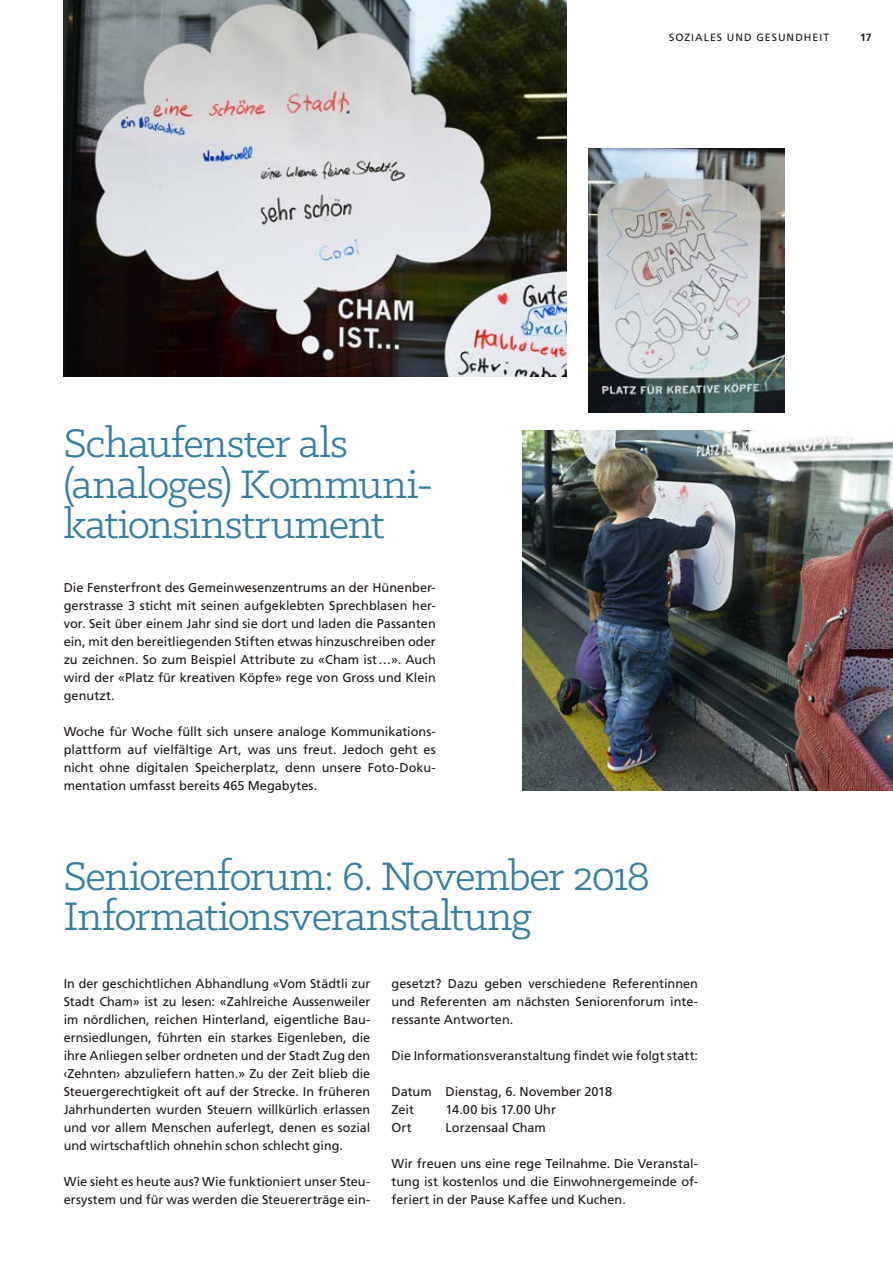
<style>
.page{position:relative;width:893px;height:1263px;background:#fff}
.page>*{position:absolute;margin:0;border:0;box-sizing:border-box;transform-origin:0 0}
.t1{font:45px/40.5px "Klinic Slab";letter-spacing:-.025em;color:#347ea5}
.t2{font:12.75px/18px "Frutiger LT Std";color:#1e1814;text-align:justify}
.t3{font:10.5px "Frutiger LT Std";letter-spacing:.095em;color:#1e1814}
.t4{font:700 10.5px "Frutiger LT Std";color:#1e1814}
</style>
<div class="page">
<img style="left:588px;top:149px;width:197px;height:263px">
<img style="left:64px;top:0;width:503px;height:376px">
<img style="left:523px;top:430px;width:370px;height:360px">
<p class="t3" style="left:669px;top:32px;width:14px">Sozial</p>
<p class="t3" style="left:710px;top:32px;width:26px">es und</p>
<p class="t3" style="left:756px;top:32px;width:25px">Gesundh</p>
<p class="t3" style="left:812px;top:32px;width:18px">eit</p>
<p class="t4" style="left:860px;top:32px;width:13px">17</p>
<h1 class="t1" style="left:64px;top:422px;width:371px">Schaufenster als (analoges) Kommuni&shy;kationsinstrument</h1>
<p class="t2" style="left:64px;top:579px;width:374px">Die Fensterfront des Gemeinwesenzentrums an der Hünenber&shy;gerstrasse 3 sticht mit seinen aufgeklebten Sprechblasen her&shy;vor. Seit über einem Jahr sind sie dort und laden die Passanten ein, mit den bereitliegenden Stiften etwas hinzuschreiben oder zu zeichnen. So zum Beispiel Attribute zu «Cham ist…». Auch wird der «Platz für kreativen Köpfe» rege von Gross und Klein genutzt.</p>
<p class="t2" style="left:64px;top:723px;width:374px">Woche für Woche füllt sich unsere analoge Kommunikations&shy;plattform auf vielfältige Art, was uns freut. Jedoch geht es nicht ohne digitalen Speicherplatz, denn unsere Foto-Doku&shy;mentation umfasst bereits 465 Megabytes.</p>
<h1 class="t1" style="left:64px;top:854px;width:588px">Seniorenforum: 6. November 2018<br>Informationsveranstaltung</h1>
<p class="t2" style="left:64px;top:975px;width:308px">In der geschichtlichen Abhandlung «Vom Städtli zur Stadt Cham» ist zu lesen: «Zahlreiche Aussenweiler im nördlichen, reichen Hinterland, eigentliche Bau&shy;ernsiedlungen, führten ein starkes Eigenleben, die ihre Anliegen selber ordneten und der Stadt Zug den ‹Zehnten› abzuliefern hatten.» Zu der Zeit blieb die Steuergerechtigkeit oft auf der Strecke. In früheren Jahrhunderten wurden Steuern willkürlich erlassen und vor allem Menschen auferlegt, denen es sozial und wirtschaftlich ohnehin schon schlecht ging.</p>
<p class="t2" style="left:64px;top:1173px;width:308px">Wie sieht es heute aus? Wie funktioniert unser Steu&shy;ersystem und für was werden die Steuererträge ein-</p>
<p class="t2" style="left:392px;top:975px;width:308px">gesetzt? Dazu geben verschiedene Referentinnen und Referenten am nächsten Seniorenforum inte&shy;ressante Antworten.</p>
<p class="t2" style="left:392px;top:1047px;width:308px">Die Informationsveranstaltung findet wie folgt statt:</p>
<p class="t2" style="left:392px;top:1083px;width:222px">Datum Dienstag, 6. November 2018<br>Zeit</p>
<p class="t2" style="left:446px;top:1101px;width:112px">14.00 bis 17.00 Uhr</p>
<p class="t2" style="left:392px;top:1119px;width:22px">Ort</p>
<p class="t2" style="left:446px;top:1119px;width:102px">Lorzensaal Cham</p>
<p class="t2" style="left:392px;top:1155px;width:308px">Wir freuen uns eine rege Teilnahme. Die Veranstal&shy;tung ist kostenlos und die Einwohnergemeinde of&shy;feriert in der Pause Kaffee und Kuchen.</p>
</div>
